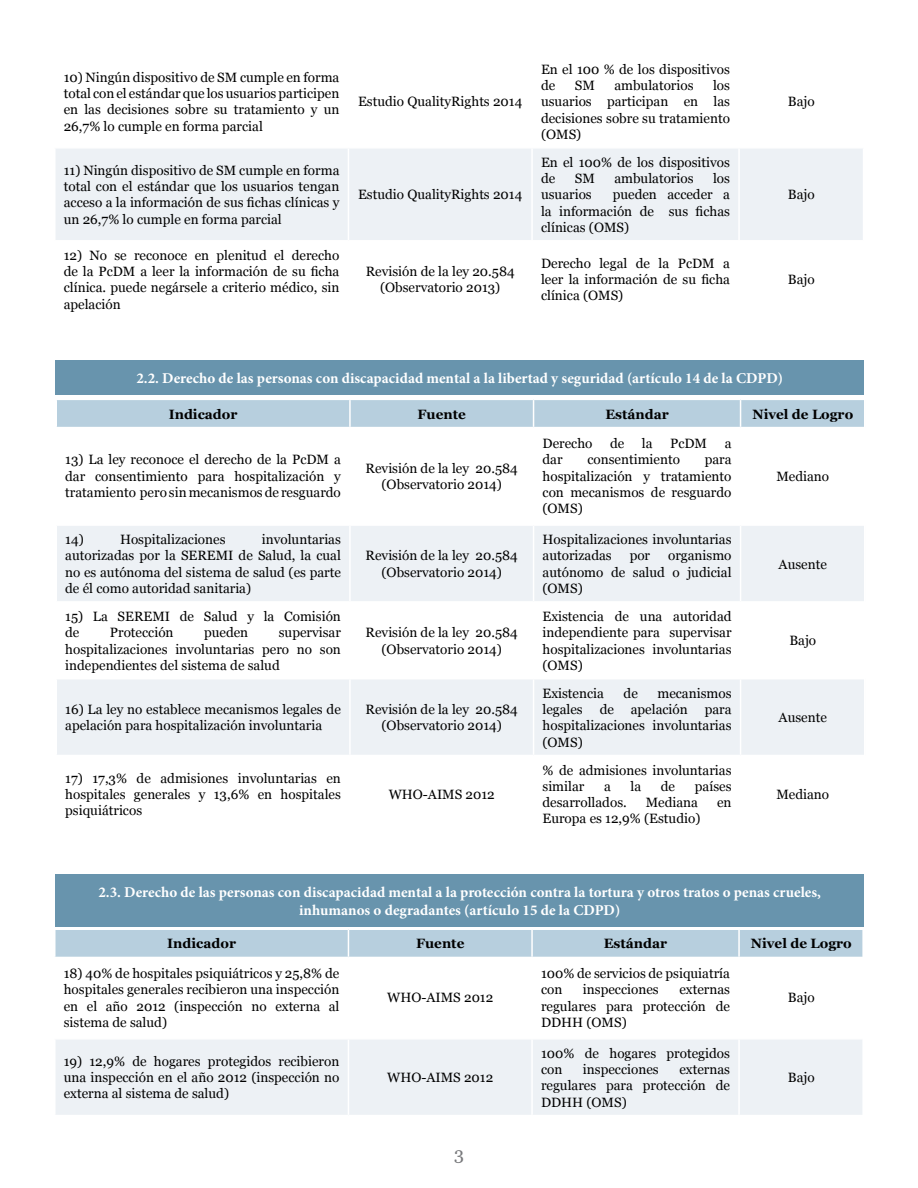
<style>
.page{position:relative;width:918px;height:1188px;background:#fff}
.page>*{position:absolute;margin:0;border:0;box-sizing:border-box;transform-origin:0 0}
.t1{font:18px "Georgia";color:#77787b}
.t2{font:700 15px/18px "Minion Pro";color:#fff;text-align:center}
.t3{font:13.5px/16.2px "Georgia";color:#000;text-align:justify}
.t4{font:700 13.5px "Georgia";color:#000}
</style>
<div class="page">
<div style="left:56px;top:149px;width:807px;height:91px;background:#edf1f5"></div>
<hr style="left:738px;top:149px;width:2px;height:91px;background:#fff">
<hr style="left:348px;top:149px;width:1px;height:91px;background:#fff">
<hr style="left:531px;top:149px;width:2px;height:91px;background:#fff">
<div style="left:57px;top:526px;width:806px;height:229px;background:#edf1f5"></div>
<svg style="left:57px;top:603px;width:806px;height:75px"></svg>
<hr style="left:740px;top:526px;width:1px;height:75px;background:#fff">
<hr style="left:56px;top:601px;width:294px;height:2px;background:#fff">
<hr style="left:350px;top:601px;width:184px;height:2px;background:#fff">
<hr style="left:534px;top:601px;width:207px;height:2px;background:#fff">
<hr style="left:741px;top:601px;width:125px;height:2px;background:#fff">
<hr style="left:740px;top:603px;width:1px;height:75px;background:#fff">
<hr style="left:56px;top:678px;width:294px;height:1px;background:#fff">
<hr style="left:350px;top:678px;width:184px;height:1px;background:#fff">
<hr style="left:534px;top:678px;width:207px;height:1px;background:#fff">
<hr style="left:741px;top:678px;width:125px;height:1px;background:#fff">
<hr style="left:740px;top:679px;width:1px;height:76px;background:#fff">
<div style="left:57px;top:400px;width:806px;height:27px;background:#b7cfde"></div>
<hr style="left:349px;top:526px;width:2px;height:75px;background:#fff">
<hr style="left:533px;top:526px;width:1px;height:75px;background:#fff">
<hr style="left:349px;top:603px;width:2px;height:75px;background:#fff">
<hr style="left:533px;top:603px;width:1px;height:75px;background:#fff">
<hr style="left:349px;top:679px;width:2px;height:76px;background:#fff">
<hr style="left:533px;top:679px;width:1px;height:76px;background:#fff">
<div style="left:56px;top:360px;width:808px;height:35px;background:#6894ad"></div>
<div style="left:56px;top:1040px;width:805px;height:75px;background:#edf1f5"></div>
<hr style="left:738px;top:1040px;width:2px;height:75px;background:#fff">
<div style="left:55px;top:930px;width:806px;height:27px;background:#b7cfde"></div>
<hr style="left:531px;top:930px;width:2px;height:27px;background:#fff">
<hr style="left:348px;top:1040px;width:1px;height:75px;background:#fff">
<hr style="left:531px;top:1040px;width:2px;height:75px;background:#fff">
<div style="left:56px;top:874px;width:808px;height:53px;background:#6894ad"></div>
<p class="t3" style="left:64px;top:69px;width:277px">10) Ningún dispositivo de SM cumple en forma total con el estándar que los usuarios participen en las decisiones sobre su tratamiento y un 26,7% lo cumple en forma parcial</p>
<p class="t3" style="left:64px;top:162px;width:277px">11) Ningún dispositivo de SM cumple en forma total con el estándar que los usuarios tengan acceso a la información de sus fichas clínicas y un 26,7% lo cumple en forma parcial</p>
<p class="t3" style="left:64px;top:247px;width:277px">12) No se reconoce en plenitud el derecho de la PcDM a leer la información de su ficha clínica. puede negársele a criterio médico, sin apelación</p>
<p class="t3" style="left:358px;top:93px;width:166px">Estudio QualityRights 2014</p>
<p class="t3" style="left:358px;top:186px;width:166px">Estudio QualityRights 2014</p>
<p class="t3" style="left:541px;top:61px;width:190px">En el 100 % de los dispositivos de</p>
<p class="t3" style="left:541px;top:77px;width:190px;text-indent:172px">los usuarios participan en las decisiones sobre su tratamiento (OMS)</p>
<p class="t3" style="left:575px;top:77px;width:22px">SM</p>
<p class="t3" style="left:614px;top:77px;width:81px">ambulatorios</p>
<p class="t3" style="left:788px;top:93px;width:28px">Bajo</p>
<p class="t3" style="left:541px;top:154px;width:190px">En el 100% de los dispositivos de</p>
<p class="t3" style="left:575px;top:170px;width:22px">SM</p>
<p class="t3" style="left:614px;top:170px;width:81px">ambulatorios</p>
<p class="t3" style="left:713px;top:170px;width:18px">los</p>
<p class="t3" style="left:541px;top:186px;width:52px">usuarios</p>
<p class="t3" style="left:541px;top:186px;width:191px;text-indent:72px">pueden acceder a la información de sus fichas clínicas (OMS)</p>
<p class="t3" style="left:788px;top:186px;width:28px">Bajo</p>
<p class="t3" style="left:366px;top:263px;width:150px;text-align:center">Revisión de la ley 20.584 (Observatorio 2013)</p>
<p class="t3" style="left:541px;top:255px;width:191px">Derecho legal de la PcDM a leer la información de su ficha clínica (OMS)</p>
<p class="t3" style="left:788px;top:271px;width:28px">Bajo</p>
<p class="t2" style="left:136px;top:369px;width:648px">2.2. Derecho de las personas con discapacidad mental a la libertad y seguridad (artículo 14 de la CDPD)</p>
<p class="t4" style="left:169px;top:404px;width:70px">Indicador</p>
<p class="t4" style="left:418px;top:404px;width:50px">Fuente</p>
<p class="t4" style="left:605px;top:404px;width:65px">Estándar</p>
<p class="t4" style="left:752px;top:404px;width:102px">Nivel de Logro</p>
<p class="t3" style="left:65px;top:451px;width:277px">13) La ley reconoce el derecho de la PcDM a dar consentimiento para hospitalización y tratamiento pero sin mecanismos de resguardo</p>
<p class="t3" style="left:366px;top:459px;width:154px;text-align:center">Revisión de la ley 20.584 (Observatorio 2014)</p>
<p class="t3" style="left:543px;top:435px;width:51px">Derecho</p>
<p class="t3" style="left:610px;top:435px;width:16px">de</p>
<p class="t3" style="left:642px;top:435px;width:12px">la</p>
<p class="t3" style="left:670px;top:435px;width:38px">PcDM</p>
<p class="t3" style="left:725px;top:435px;width:8px">a</p>
<p class="t3" style="left:543px;top:451px;width:22px">dar</p>
<p class="t3" style="left:587px;top:451px;width:94px">consentimiento</p>
<p class="t3" style="left:543px;top:451px;width:190px;text-indent:162px">para hospitalización y tratamiento con mecanismos de resguardo (OMS)</p>
<p class="t3" style="left:776px;top:467px;width:54px">Mediano</p>
<p class="t3" style="left:65px;top:531px;width:277px;text-indent:197px">involuntarias autorizadas por la SEREMI de Salud, la cual no es autónoma del sistema de salud (es parte de él como autoridad sanitaria)</p>
<p class="t3" style="left:65px;top:531px;width:20px">14)</p>
<p class="t3" style="left:120px;top:531px;width:107px">Hospitalizaciones</p>
<p class="t3" style="left:366px;top:547px;width:154px;text-align:center">Revisión de la ley 20.584 (Observatorio 2014)</p>
<p class="t3" style="left:65px;top:608px;width:277px">15) La SEREMI de Salud y la Comisión de</p>
<p class="t3" style="left:110px;top:624px;width:65px">Protección</p>
<p class="t3" style="left:204px;top:624px;width:46px">pueden</p>
<p class="t3" style="left:65px;top:624px;width:277px;text-indent:213px">supervisar hospitalizaciones involuntarias pero no son independientes del sistema de salud</p>
<p class="t3" style="left:366px;top:624px;width:154px;text-align:center">Revisión de la ley 20.584 (Observatorio 2014)</p>
<p class="t3" style="left:65px;top:701px;width:277px">16) La ley no establece mecanismos legales de apelación para hospitalización involuntaria</p>
<p class="t3" style="left:366px;top:701px;width:154px;text-align:center">Revisión de la ley 20.584 (Observatorio 2014)</p>
<p class="t3" style="left:65px;top:770px;width:277px">17) 17,3% de admisiones involuntarias en hospitales generales y 13,6% en hospitales psiquiátricos</p>
<p class="t3" style="left:389px;top:786px;width:108px">WHO-AIMS 2012</p>
<p class="t3" style="left:543px;top:531px;width:191px">Hospitalizaciones involuntarias autorizadas</p>
<p class="t3" style="left:543px;top:547px;width:190px;text-indent:126px">organismo autónomo de salud o judicial (OMS)</p>
<p class="t3" style="left:779px;top:555px;width:50px">Ausente</p>
<p class="t3" style="left:630px;top:547px;width:22px">por</p>
<p class="t3" style="left:543px;top:608px;width:191px">Existencia de una autoridad independiente para supervisar hospitalizaciones involuntarias (OMS)</p>
<p class="t3" style="left:543px;top:685px;width:63px">Existencia</p>
<p class="t3" style="left:624px;top:685px;width:16px">de</p>
<p class="t3" style="left:543px;top:685px;width:191px;text-indent:115px">mecanismos legales de apelación para hospitalizaciones involuntarias (OMS)</p>
<p class="t3" style="left:543px;top:761px;width:191px">% de admisiones involuntarias similar</p>
<p class="t3" style="left:604px;top:778px;width:8px">a</p>
<p class="t3" style="left:631px;top:778px;width:12px">la</p>
<p class="t3" style="left:661px;top:778px;width:16px">de</p>
<p class="t3" style="left:695px;top:778px;width:38px">países</p>
<p class="t3" style="left:543px;top:794px;width:86px">desarrollados.</p>
<p class="t3" style="left:646px;top:794px;width:54px">Mediana</p>
<p class="t3" style="left:717px;top:794px;width:16px">en</p>
<p class="t3" style="left:543px;top:810px;width:159px">Europa es 12,9% (Estudio)</p>
<p class="t3" style="left:789px;top:632px;width:28px">Bajo</p>
<p class="t3" style="left:779px;top:709px;width:50px">Ausente</p>
<p class="t3" style="left:776px;top:786px;width:54px">Mediano</p>
<p class="t2" style="left:98px;top:883px;width:724px">2.3. Derecho de las personas con discapacidad mental a la protección contra la tortura y otros tratos o penas crueles, inhumanos o degradantes (artículo 15 de la CDPD)</p>
<p class="t4" style="left:167px;top:934px;width:70px">Indicador</p>
<p class="t4" style="left:416px;top:934px;width:50px">Fuente</p>
<p class="t4" style="left:604px;top:934px;width:65px">Estándar</p>
<p class="t4" style="left:751px;top:934px;width:102px">Nivel de Logro</p>
<p class="t3" style="left:64px;top:965px;width:277px">18) 40% de hospitales psiquiátricos y 25,8% de hospitales generales recibieron una inspección en el año 2012 (inspección no externa al sistema de salud)</p>
<p class="t3" style="left:541px;top:965px;width:191px">100% de servicios de psiquiatría con</p>
<p class="t3" style="left:583px;top:981px;width:77px">inspecciones</p>
<p class="t3" style="left:541px;top:981px;width:190px;text-indent:138px">externas regulares para protección de DDHH (OMS)</p>
<p class="t3" style="left:788px;top:989px;width:28px">Bajo</p>
<p class="t3" style="left:387px;top:989px;width:108px">WHO-AIMS 2012</p>
<p class="t3" style="left:64px;top:1053px;width:277px">19) 12,9% de hogares protegidos recibieron una inspección en el año 2012 (inspección no externa al sistema de salud)</p>
<p class="t3" style="left:387px;top:1069px;width:108px">WHO-AIMS 2012</p>
<h1 class="t1" style="left:454px;top:1141px;width:11px">3</h1>
<p class="t3" style="left:541px;top:1045px;width:190px">100% de hogares protegidos con</p>
<p class="t3" style="left:583px;top:1061px;width:77px">inspecciones</p>
<p class="t3" style="left:541px;top:1061px;width:190px;text-indent:138px">externas regulares para protección de DDHH (OMS)</p>
<p class="t3" style="left:788px;top:1069px;width:28px">Bajo</p>
</div>
